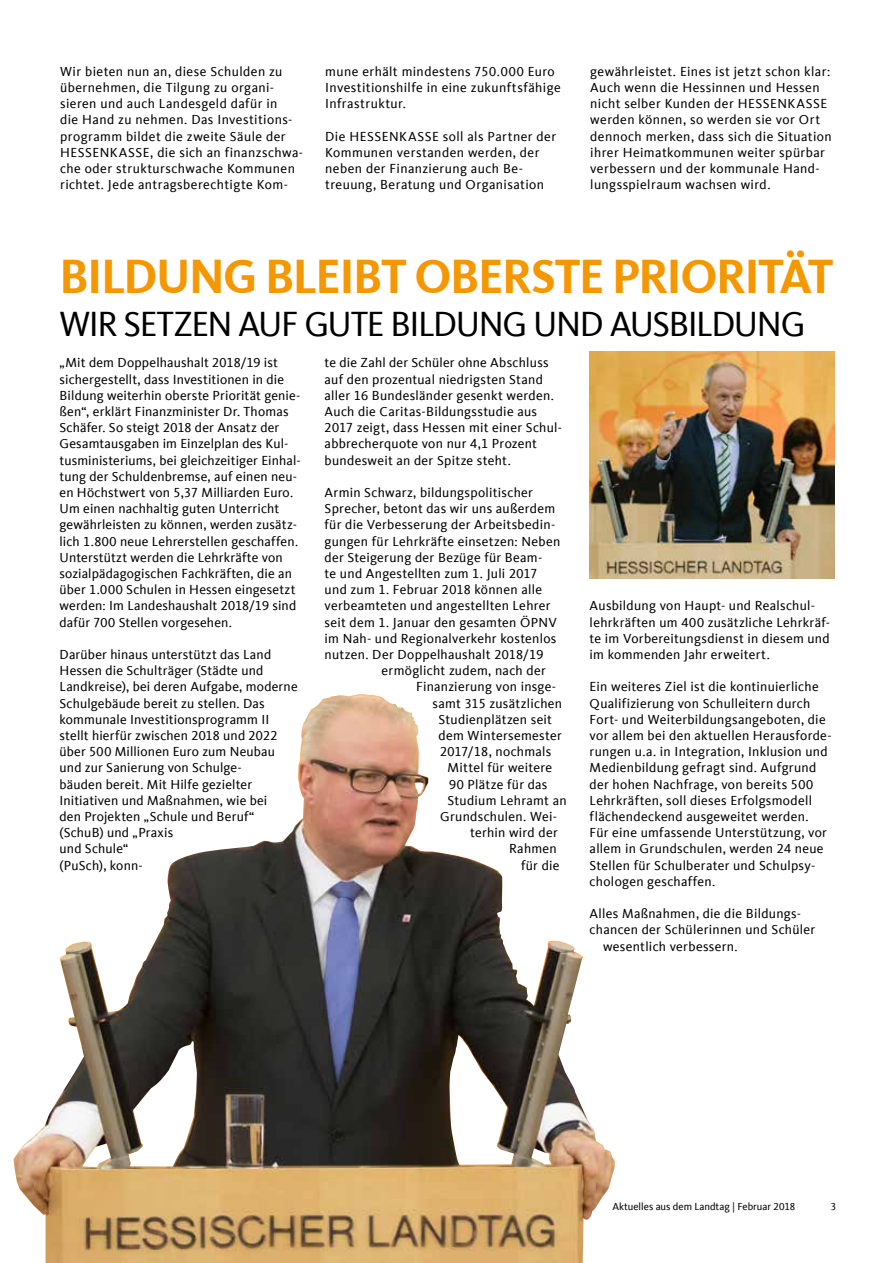
<style>
.page{position:relative;width:893px;height:1263px;background:#fff}
.page>*{position:absolute;margin:0;border:0;box-sizing:border-box;transform-origin:0 0}
.t1{font:700 49.5px "CDU Kievit Tab";letter-spacing:-.03em;color:#f49700}
.t2{font:36px "CDU Kievit Tab";letter-spacing:-.04em;color:#000}
.t3{font:13.5px/16.2px "CDU Kievit Tab";letter-spacing:.02em;color:#000}
.t4{font:10.5px "CDU Kievit Tab";color:#000}
</style>
<div class="page">
<img style="left:13px;top:694px;width:602px;height:569px">
<img style="left:590px;top:351px;width:244px;height:227px">
<p class="t3" style="left:60px;top:63px;width:244px">Wir bieten nun an, diese Schulden zu übernehmen, die Tilgung zu organi&shy;sieren und auch Landesgeld dafür in<br>die Hand zu nehmen. Das Investitions&shy;programm bildet die zweite Säule der HESSENKASSE, die sich an finanzschwa&shy;che oder strukturschwache Kommunen richtet. Jede antragsberechtigte Kom-</p>
<p class="t3" style="left:325px;top:63px;width:237px">mune erhält mindestens 750.000 Euro<br>Investitionshilfe in eine zukunftsfähige<br>Infrastruktur.</p>
<p class="t3" style="left:325px;top:128px;width:232px">Die HESSENKASSE soll als Partner der Kommunen verstanden werden, der neben der Finanzierung auch Be&shy;treuung, Beratung und Organisation</p>
<p class="t3" style="left:590px;top:63px;width:243px">gewährleistet. Eines ist jetzt schon klar:<br>Auch wenn die Hessinnen und Hessen nicht selber Kunden der HESSENKASSE werden können, so werden sie vor Ort dennoch merken, dass sich die Situation ihrer Heimatkommunen weiter spürbar verbessern und der kommunale Hand&shy;lungsspielraum wachsen wird.</p>
<h1 class="t1" style="left:60px;top:247px;width:775px">BILDUNG BLEIBT OBERSTE PRIORITÄT</h1>
<h2 class="t2" style="left:60px;top:304px;width:747px">WIR SETZEN AUF GUTE BILDUNG UND AUSBILDUNG</h2>
<p class="t3" style="left:60px;top:355px;width:243px">„Mit dem Doppelhaushalt 2018/19 ist sichergestellt, dass Investitionen in die Bildung weiterhin oberste Priorität genie&shy;ßen“, erklärt Finanzminister Dr. Thomas Schäfer. So steigt 2018 der Ansatz der Gesamtausgaben im Einzelplan des Kul&shy;tusministeriums, bei gleichzeitiger Einhal&shy;tung der Schuldenbremse, auf einen neu&shy;en Höchstwert von 5,37 Milliarden Euro.<br>Um einen nachhaltig guten Unterricht gewährleisten zu können, werden zusätz&shy;lich 1.800 neue Lehrerstellen geschaffen.<br>Unterstützt werden die Lehrkräfte von sozialpädagogischen Fachkräften, die an über 1.000 Schulen in Hessen eingesetzt werden: Im Landeshaushalt 2018/19 sind dafür 700 Stellen vorgesehen.</p>
<p class="t3" style="left:60px;top:646px;width:240px">Darüber hinaus unterstützt das Land<br>Hessen die Schulträger (Städte und<br>Landkreise), bei deren Aufgabe, moderne<br>Schulgebäude bereit zu stellen. Das kommunale Investitionsprogramm II stellt hierfür zwischen 2018 und 2022 über 500 Millionen Euro zum Neubau und zur Sanierung von Schulge-<br>bäuden bereit. Mit Hilfe gezielter<br>Initiativen und Maßnahmen, wie bei<br>den Projekten „Schule und Beruf“ (SchuB) und „Praxis<br>und Schule“<br>(PuSch), konn-</p>
<p class="t3" style="left:325px;top:355px;width:239px">te die Zahl der Schüler ohne Abschluss auf den prozentual niedrigsten Stand aller 16 Bundesländer gesenkt werden.<br>Auch die Caritas-Bildungsstudie aus 2017 zeigt, dass Hessen mit einer Schul&shy;abbrecherquote von nur 4,1 Prozent bundesweit an der Spitze steht.</p>
<p class="t3" style="left:325px;top:484px;width:210px">Armin Schwarz, bildungspolitischer</p>
<p class="t3" style="left:325px;top:501px;width:232px">Sprecher, betont das wir uns außerdem</p>
<p class="t3" style="left:325px;top:517px;width:232px">für die Verbesserung der Arbeitsbedin-</p>
<p class="t3" style="left:325px;top:533px;width:237px">gungen für Lehrkräfte einsetzen: Neben</p>
<p class="t3" style="left:325px;top:549px;width:219px">der Steigerung der Bezüge für Beam-</p>
<p class="t3" style="left:325px;top:565px;width:214px">te und Angestellten zum 1. Juli 2017</p>
<p class="t3" style="left:325px;top:582px;width:219px">und zum 1. Februar 2018 können alle</p>
<p class="t3" style="left:325px;top:598px;width:227px">verbeamteten und angestellten Lehrer</p>
<p class="t3" style="left:325px;top:614px;width:234px">seit dem 1. Januar den gesamten ÖPNV</p>
<p class="t3" style="left:325px;top:630px;width:233px">im Nah- und Regionalverkehr kostenlos</p>
<p class="t3" style="left:325px;top:646px;width:220px">nutzen. Der Doppelhaushalt 2018/19</p>
<p class="t3" style="left:382px;top:663px;width:166px">ermöglicht zudem, nach der</p>
<p class="t3" style="left:416px;top:679px;width:142px">Finanzierung von insge-</p>
<p class="t3" style="left:433px;top:695px;width:131px">samt 315 zusätzlichen</p>
<p class="t3" style="left:439px;top:711px;width:115px">Studienplätzen seit</p>
<p class="t3" style="left:439px;top:727px;width:125px">dem Wintersemester</p>
<p class="t3" style="left:440px;top:744px;width:113px">2017/18, nochmals</p>
<p class="t3" style="left:448px;top:760px;width:106px">Mittel für weitere</p>
<p class="t3" style="left:449px;top:776px;width:100px">90 Plätze für das</p>
<p class="t3" style="left:448px;top:792px;width:121px">Studium Lehramt an</p>
<p class="t3" style="left:440px;top:808px;width:118px">Grundschulen. Wei-</p>
<p class="t3" style="left:470px;top:825px;width:89px">terhin wird der</p>
<p class="t3" style="left:509px;top:841px;width:49px">Rahmen</p>
<p class="t3" style="left:521px;top:857px;width:40px">für die</p>
<p class="t3" style="left:590px;top:598px;width:242px">Ausbildung von Haupt- und Realschul&shy;lehrkräften um 400 zusätzliche Lehrkräf&shy;te im Vorbereitungsdienst in diesem und im kommenden Jahr erweitert.</p>
<p class="t3" style="left:590px;top:679px;width:244px">Ein weiteres Ziel ist die kontinuierliche Qualifizierung von Schulleitern durch Fort- und Weiterbildungsangeboten, die vor allem bei den aktuellen Herausforde&shy;rungen u.a. in Integration, Inklusion und Medienbildung gefragt sind. Aufgrund der hohen Nachfrage, von bereits 500<br>Lehrkräften, soll dieses Erfolgsmodell flächendeckend ausgeweitet werden.<br>Für eine umfassende Unterstützung, vor allem in Grundschulen, werden 24 neue Stellen für Schulberater und Schulpsy&shy;chologen geschaffen.</p>
<p class="t3" style="left:590px;top:906px;width:213px">Alles Maßnahmen, die die Bildungs-</p>
<p class="t3" style="left:590px;top:922px;width:227px">chancen der Schülerinnen und Schüler</p>
<p class="t3" style="left:603px;top:938px;width:136px">wesentlich verbessern.</p>
<p class="t4" style="left:612px;top:1200px;width:185px">Aktuelles aus dem Landtag | Februar 2018</p>
<p class="t4" style="left:831px;top:1200px;width:7px">3</p>
</div>
